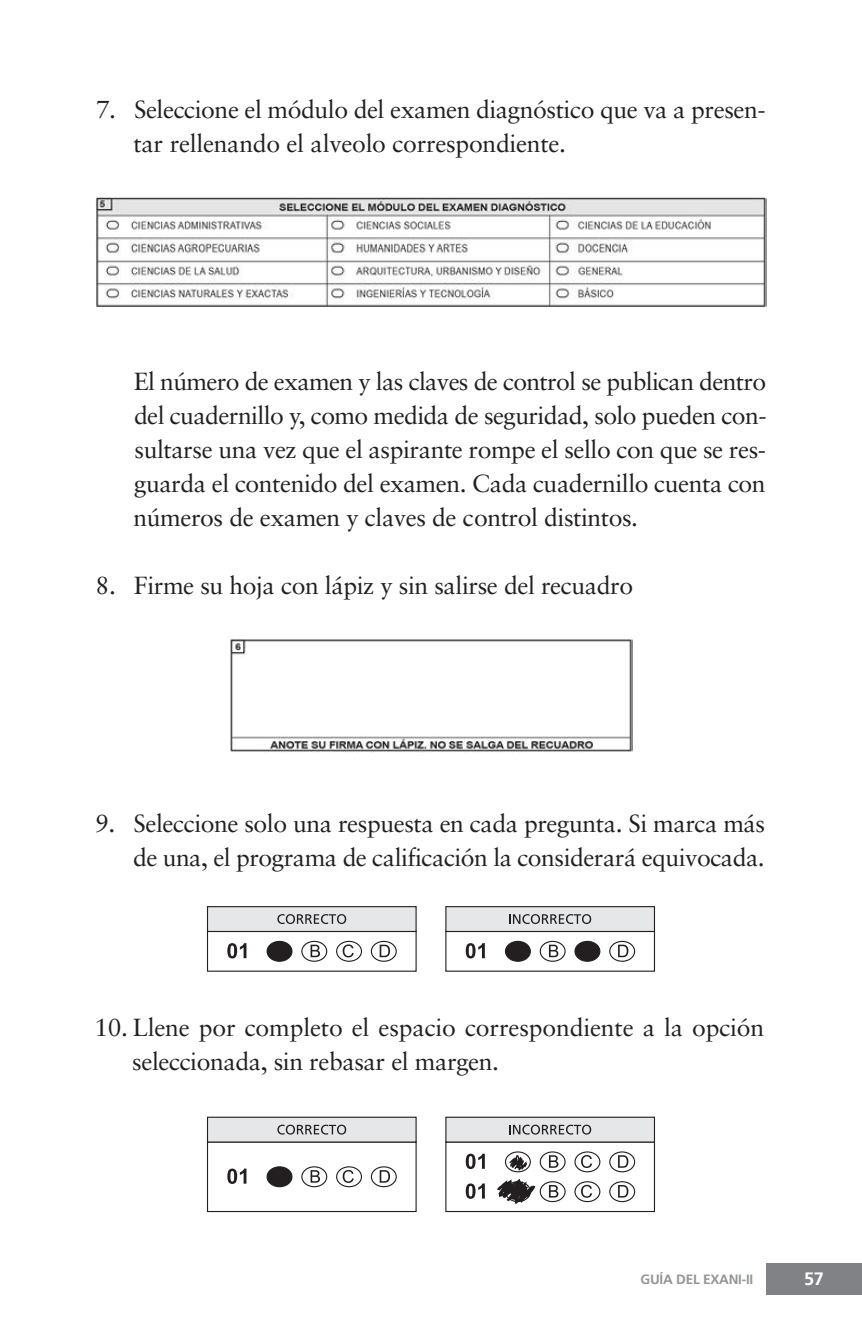
<style>
.page{position:relative;width:862px;height:1340px;background:#fff}
.page>*{position:absolute;margin:0;border:0;box-sizing:border-box;transform-origin:0 0}
.t1{font:24.75px/34px "Sabon";letter-spacing:-.015em;color:#231f20}
.t2{font:700 18px "Frutiger";color:#fff}
.t3{font:700 13.5px "Frutiger";letter-spacing:-.015em;color:#939598}
</style>
<div class="page">
<div style="left:765px;top:1263px;width:96px;height:32px;background:#808285"></div>
<img style="left:96px;top:198px;width:669px;height:109px">
<div style="left:207px;top:906px;width:209px;height:25px;background:#e6e7e9"></div>
<div style="left:207px;top:906px;width:209px;height:26px;border:1px solid #231f20"></div>
<div style="left:267px;top:941px;width:25px;height:20px;background:#231f20;border-radius:50%"></div>
<div style="left:266px;top:940px;width:26px;height:21px;border:1px solid #231f20;border-radius:50%"></div>
<svg style="left:227px;top:943px;width:19px;height:15px"></svg>
<svg style="left:302px;top:941px;width:24px;height:20px"></svg>
<div style="left:301px;top:940px;width:26px;height:21px;border:1px solid #231f20;border-radius:50%"></div>
<svg style="left:310px;top:944px;width:10px;height:13px"></svg>
<svg style="left:336px;top:941px;width:25px;height:20px"></svg>
<div style="left:336px;top:940px;width:26px;height:21px;border:1px solid #231f20;border-radius:50%"></div>
<svg style="left:342px;top:944px;width:11px;height:13px"></svg>
<svg style="left:371px;top:941px;width:25px;height:20px"></svg>
<div style="left:370px;top:940px;width:26px;height:21px;border:1px solid #231f20;border-radius:50%"></div>
<svg style="left:379px;top:944px;width:11px;height:13px"></svg>
<div style="left:445px;top:906px;width:209px;height:25px;background:#e6e7e9"></div>
<div style="left:445px;top:906px;width:209px;height:26px;border:1px solid #231f20"></div>
<div style="left:505px;top:941px;width:25px;height:20px;background:#231f20;border-radius:50%"></div>
<div style="left:504px;top:940px;width:26px;height:21px;border:1px solid #231f20;border-radius:50%"></div>
<svg style="left:465px;top:943px;width:19px;height:15px"></svg>
<svg style="left:540px;top:941px;width:24px;height:20px"></svg>
<div style="left:539px;top:940px;width:26px;height:21px;border:1px solid #231f20;border-radius:50%"></div>
<svg style="left:548px;top:944px;width:10px;height:13px"></svg>
<div style="left:574px;top:941px;width:25px;height:20px;background:#231f20;border-radius:50%"></div>
<div style="left:574px;top:940px;width:26px;height:21px;border:1px solid #231f20;border-radius:50%"></div>
<svg style="left:609px;top:941px;width:25px;height:20px"></svg>
<div style="left:609px;top:940px;width:25px;height:21px;border:1px solid #231f20;border-radius:50%"></div>
<svg style="left:617px;top:944px;width:11px;height:13px"></svg>
<svg style="left:277px;top:914px;width:69px;height:10px"></svg>
<svg style="left:509px;top:914px;width:82px;height:10px"></svg>
<div style="left:207px;top:1141px;width:209px;height:71px;border:1px solid #231f20"></div>
<div style="left:207px;top:1117px;width:209px;height:25px;background:#e6e7e9"></div>
<div style="left:207px;top:1116px;width:209px;height:26px;border:1px solid #231f20"></div>
<div style="left:267px;top:1166px;width:25px;height:20px;background:#231f20;border-radius:50%"></div>
<div style="left:266px;top:1166px;width:26px;height:21px;border:1px solid #231f20;border-radius:50%"></div>
<svg style="left:227px;top:1168px;width:19px;height:15px"></svg>
<svg style="left:302px;top:1166px;width:24px;height:20px"></svg>
<div style="left:301px;top:1166px;width:26px;height:21px;border:1px solid #231f20;border-radius:50%"></div>
<svg style="left:310px;top:1170px;width:10px;height:12px"></svg>
<svg style="left:336px;top:1166px;width:25px;height:20px"></svg>
<div style="left:336px;top:1166px;width:26px;height:21px;border:1px solid #231f20;border-radius:50%"></div>
<svg style="left:342px;top:1169px;width:11px;height:13px"></svg>
<svg style="left:371px;top:1166px;width:25px;height:20px"></svg>
<div style="left:370px;top:1166px;width:26px;height:21px;border:1px solid #231f20;border-radius:50%"></div>
<svg style="left:379px;top:1170px;width:11px;height:12px"></svg>
<div style="left:445px;top:1141px;width:209px;height:71px;border:1px solid #231f20"></div>
<div style="left:445px;top:1117px;width:209px;height:25px;background:#e6e7e9"></div>
<div style="left:445px;top:1116px;width:209px;height:26px;border:1px solid #231f20"></div>
<svg style="left:505px;top:1151px;width:25px;height:20px"></svg>
<div style="left:504px;top:1151px;width:26px;height:21px;border:1px solid #231f20;border-radius:50%"></div>
<svg style="left:465px;top:1153px;width:19px;height:16px"></svg>
<svg style="left:540px;top:1151px;width:24px;height:20px"></svg>
<div style="left:539px;top:1151px;width:26px;height:21px;border:1px solid #231f20;border-radius:50%"></div>
<svg style="left:548px;top:1155px;width:10px;height:12px"></svg>
<svg style="left:574px;top:1151px;width:25px;height:20px"></svg>
<div style="left:574px;top:1151px;width:26px;height:21px;border:1px solid #231f20;border-radius:50%"></div>
<svg style="left:580px;top:1154px;width:11px;height:13px"></svg>
<svg style="left:609px;top:1151px;width:25px;height:20px"></svg>
<div style="left:609px;top:1151px;width:25px;height:21px;border:1px solid #231f20;border-radius:50%"></div>
<svg style="left:617px;top:1155px;width:11px;height:12px"></svg>
<svg style="left:465px;top:1183px;width:19px;height:15px"></svg>
<svg style="left:540px;top:1181px;width:24px;height:20px"></svg>
<div style="left:539px;top:1181px;width:26px;height:21px;border:1px solid #231f20;border-radius:50%"></div>
<svg style="left:548px;top:1184px;width:10px;height:13px"></svg>
<svg style="left:574px;top:1181px;width:25px;height:20px"></svg>
<div style="left:574px;top:1181px;width:26px;height:21px;border:1px solid #231f20;border-radius:50%"></div>
<svg style="left:580px;top:1184px;width:11px;height:13px"></svg>
<svg style="left:609px;top:1181px;width:25px;height:20px"></svg>
<div style="left:609px;top:1181px;width:25px;height:21px;border:1px solid #231f20;border-radius:50%"></div>
<svg style="left:617px;top:1184px;width:11px;height:13px"></svg>
<svg style="left:277px;top:1124px;width:69px;height:10px"></svg>
<svg style="left:509px;top:1124px;width:82px;height:10px"></svg>
<svg style="left:509px;top:1155px;width:17px;height:15px"></svg>
<svg style="left:497px;top:1178px;width:38px;height:26px"></svg>
<img style="left:229px;top:639px;width:403px;height:113px">
<p class="t1" style="left:133px;top:94px;width:633px;text-indent:-38px">7. Seleccione el módulo del examen diagnóstico que va a presen&shy;tar rellenando el alveolo correspondiente.</p>
<p class="t1" style="left:133px;top:366px;width:634px;text-align:justify">El número de examen y las claves de control se publican dentro del cuadernillo y, como medida de seguridad, solo pueden con&shy;sultarse una vez que el aspirante rompe el sello con que se res&shy;guarda el contenido del examen. Cada cuadernillo cuenta con números de examen y claves de control distintos.</p>
<p class="t1" style="left:96px;top:570px;width:538px">8. Firme su hoja con lápiz y sin salirse del recuadro</p>
<p class="t1" style="left:95px;top:808px;width:671px;text-align:right">9. Seleccione solo una respuesta en cada pregunta. Si marca más de una, el programa de calificación la considerará equivocada.</p>
<p class="t1" style="left:132px;top:1012px;width:633px;text-indent:-38px">10. Llene por completo el espacio correspondiente a la opción seleccionada, sin rebasar el margen.</p>
<p class="t3" style="left:640px;top:1273px;width:114px">GUÍA DEL EXANI-II</p>
<p class="t2" style="left:803px;top:1271px;width:21px">57</p>
</div>
